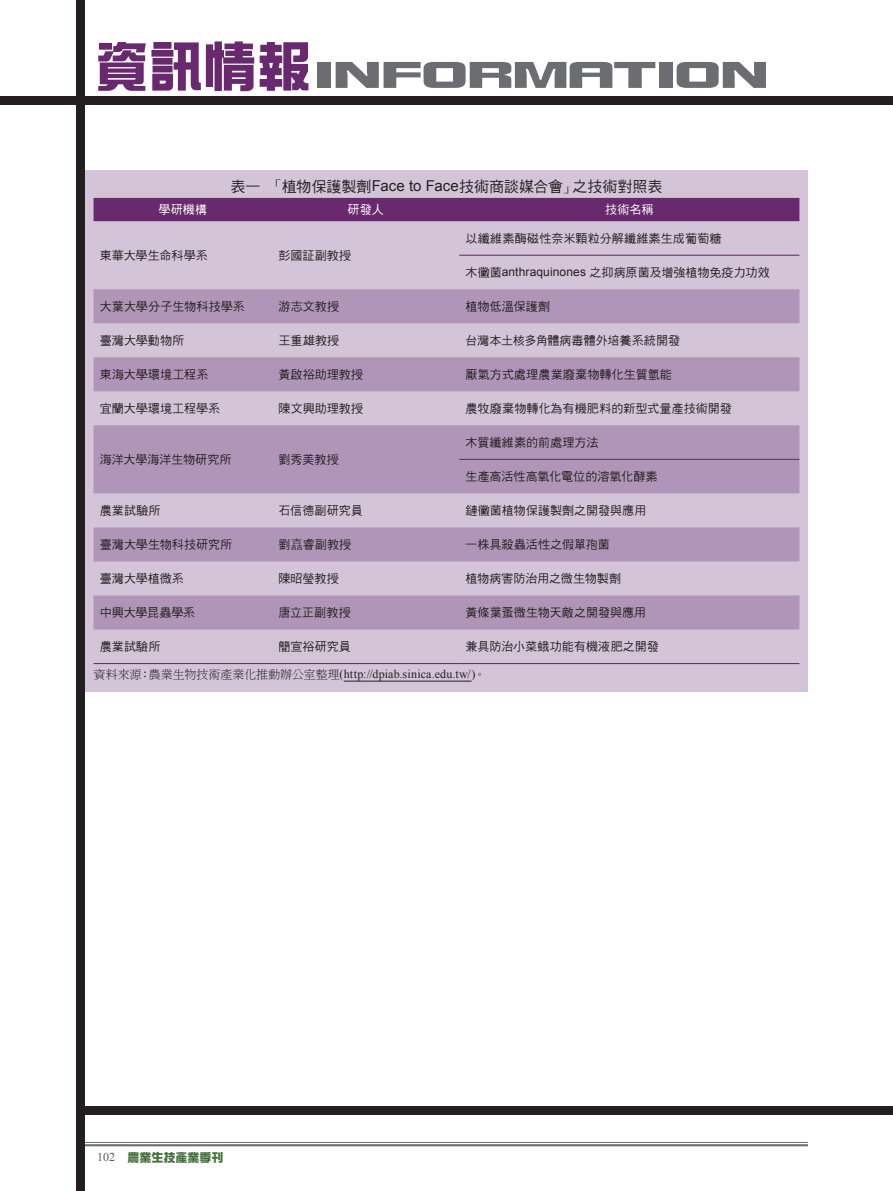
<style>
.page{position:relative;width:893px;height:1191px;background:#fff}
.page>*{position:absolute;margin:0;border:0;box-sizing:border-box;transform-origin:0 0}
.t1{font:36.15px "DF Zong Yi W9 WINP BF";color:#6c6d70;scale:1.64 1}
.t2{font:15px "DF Hei W5 WIN BF";color:#231f20}
.t3{font:12px "DF Hei W5 WIN BF";letter-spacing:.005em;color:#231f20}
.t4{font:12px "Times New Roman";letter-spacing:.015em;color:#231f20}
.t5{font:12px "DF Zong Yi W9 WINP BF";color:#44703c}
.t6{font:12px "DF Hei W5 WIN BF";letter-spacing:.01em;color:#fff}
.t7{font:6px "DF Hei W5 WIN BF";color:#231f20;scale:2 1}
.s1{font-size:54px;color:#69296e}
.s2{font-family:"DF Ming W3 WIN BF"}
.s3{font-family:"Arial"}
.s4{font-family:"Times New Roman";color:#57585a}
</style>
<div class="page">
<hr style="left:85px;top:1142px;width:723px;height:1px;background:#6c6d70">
<hr style="left:85px;top:1144px;width:723px;height:2px;background:#6c6d70">
<div style="left:77px;top:0;width:8px;height:1191px;background:#231f20"></div>
<div style="left:81px;top:1106px;width:812px;height:8px;background:#231f20"></div>
<div style="left:0;top:96px;width:893px;height:8px;background:#231f20"></div>
<div style="left:85px;top:170px;width:723px;height:521px;background:#d3c4d8"></div>
<hr style="left:344px;top:680px;width:127px;height:1px;background:#231f20">
<div style="left:94px;top:198px;width:705px;height:23px;background:#69296e"></div>
<svg style="left:94px;top:289px;width:705px;height:340px;fill:#b095b8"></svg>
<hr style="left:459px;top:255px;width:340px;height:1px;background:#69296e">
<hr style="left:459px;top:459px;width:340px;height:1px;background:#69296e">
<hr style="left:94px;top:663px;width:178px;height:1px;background:#69296e">
<hr style="left:272px;top:663px;width:187px;height:1px;background:#69296e">
<hr style="left:459px;top:663px;width:340px;height:1px;background:#69296e">
<h1 class="t1" style="left:95px;top:57px;width:412px"><span class="s1">資訊情報</span>INFORMATION</h1>
<p class="t2" style="left:231px;top:179px;width:433px">表一<span class="s2">「</span>植物保護製劑<span class="s3">Face to Face</span>技術商談媒合會<span class="s2">」</span>之技術對照表</p>
<p class="t6" style="left:159px;top:203px;width:50px">學研機構</p>
<p class="t6" style="left:347px;top:203px;width:38px">研發人</p>
<p class="t6" style="left:605px;top:203px;width:50px">技術名稱</p>
<p class="t3" style="left:100px;top:249px;width:109px">東華大學生命科學系</p>
<p class="t3" style="left:278px;top:249px;width:74px">彭國証副教授</p>
<p class="t3" style="left:466px;top:232px;width:257px">以纖維素酶磁性奈米顆粒分解纖維素生成葡萄糖</p>
<p class="t3" style="left:466px;top:266px;width:306px">木黴菌<span class="s3">anthraquinones</span> 之抑病原菌及增強植物免疫力功效</p>
<p class="t3" style="left:100px;top:300px;width:146px">大葉大學分子生物科技學系</p>
<p class="t3" style="left:278px;top:300px;width:62px">游志文教授</p>
<p class="t3" style="left:466px;top:300px;width:86px">植物低溫保護劑</p>
<p class="t3" style="left:100px;top:334px;width:86px">臺灣大學動物所</p>
<p class="t3" style="left:278px;top:334px;width:62px">王重雄教授</p>
<p class="t3" style="left:466px;top:334px;width:216px">台灣本土核多角體病毒體外培養系統開發</p>
<p class="t3" style="left:100px;top:368px;width:110px">東海大學環境工程系</p>
<p class="t3" style="left:278px;top:368px;width:86px">黃啟裕助理教授</p>
<p class="t3" style="left:466px;top:368px;width:208px">厭氣方式處理農業廢棄物轉化生質氫能</p>
<p class="t3" style="left:100px;top:402px;width:122px">宜蘭大學環境工程學系</p>
<p class="t3" style="left:278px;top:402px;width:86px">陳文興助理教授</p>
<p class="t3" style="left:466px;top:402px;width:268px">農牧廢棄物轉化為有機肥料的新型式量產技術開發</p>
<p class="t3" style="left:100px;top:453px;width:133px">海洋大學海洋生物研究所</p>
<p class="t3" style="left:278px;top:453px;width:62px">劉秀美教授</p>
<p class="t3" style="left:465px;top:436px;width:134px">木質纖維素的前處理方法</p>
<p class="t3" style="left:465px;top:471px;width:194px">生產高活性高氧化電位的溶氧化酵素</p>
<p class="t3" style="left:100px;top:504px;width:62px">農業試驗所</p>
<p class="t3" style="left:278px;top:504px;width:86px">石信德副研究員</p>
<p class="t3" style="left:465px;top:504px;width:182px">鏈黴菌植物保護製劑之開發與應用</p>
<p class="t3" style="left:100px;top:538px;width:134px">臺灣大學生物科技研究所</p>
<p class="t3" style="left:278px;top:538px;width:74px">劉 睿副教授</p>
<p class="t3" style="left:465px;top:538px;width:146px">一株具殺蟲活性之假單孢菌</p>
<p class="t3" style="left:100px;top:572px;width:86px">臺灣大學植微系</p>
<p class="t3" style="left:278px;top:572px;width:62px">陳昭瑩教授</p>
<p class="t3" style="left:465px;top:572px;width:157px">植物病害防治用之微生物製劑</p>
<p class="t3" style="left:100px;top:606px;width:97px">中興大學昆蟲學系</p>
<p class="t3" style="left:278px;top:606px;width:74px">唐立正副教授</p>
<p class="t3" style="left:465px;top:606px;width:182px">黃條葉蚤微生物天敵之開發與應用</p>
<p class="t3" style="left:100px;top:640px;width:62px">農業試驗所</p>
<p class="t3" style="left:278px;top:640px;width:74px">簡宣裕研究員</p>
<p class="t3" style="left:465px;top:640px;width:195px">兼具防治小菜蛾功能有機液肥之開發</p>
<p class="t4" style="left:93px;top:666px;width:394px"><span class="s2">資料來源：農業生物技術產業化推動辦公室整理</span>(http://dpiab.sinica.edu.tw/)<span class="s2">。</span></p>
<p class="t7" style="left:291px;top:538px;width:7px">吉</p>
<p class="t7" style="left:291px;top:544px;width:7px">喆</p>
<p class="t5" style="left:97px;top:1151px;width:128px"><span class="s4">102</span> 農業生技產業季刊</p>
</div>
